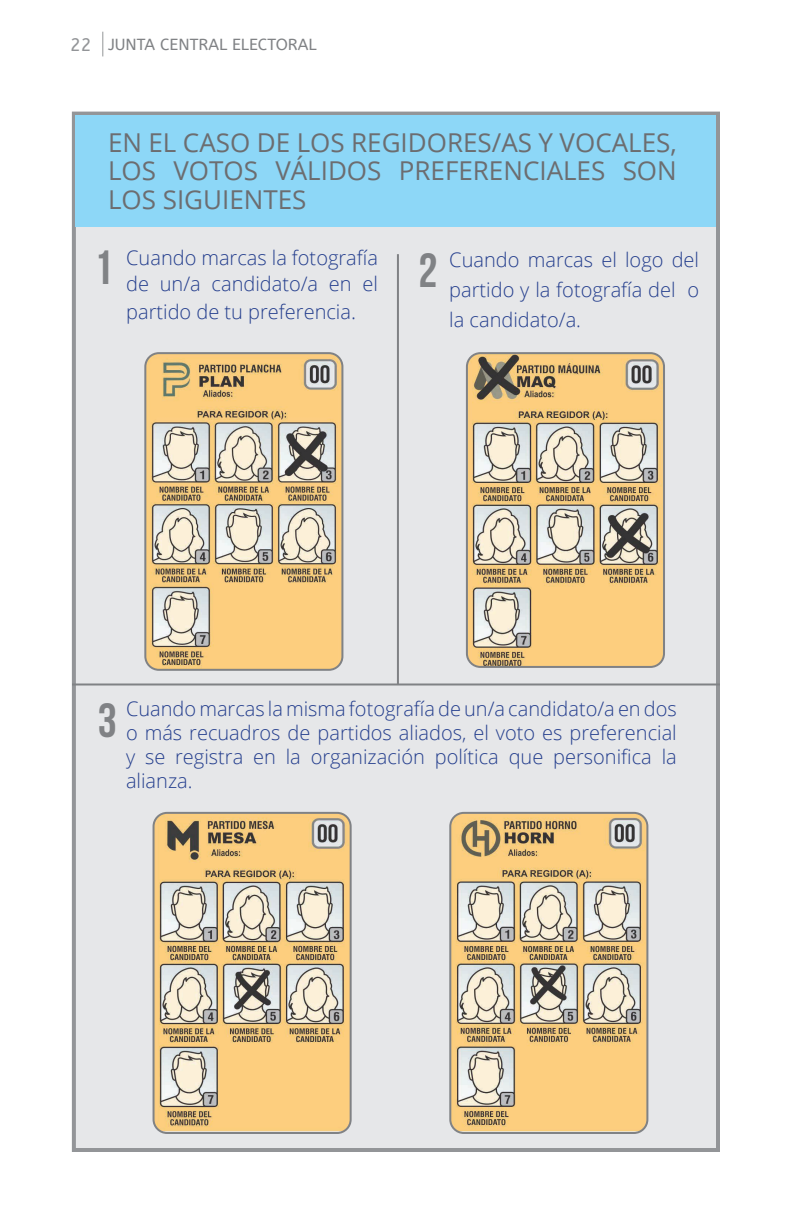
<style>
.page{position:relative;width:792px;height:1224px;background:#fff}
.page>*{position:absolute;margin:0;border:0;box-sizing:border-box;transform-origin:0 0}
.t1{font:700 48px "Bebas Neue";color:#808285}
.t2{font:26px/28.6px "Open Sans";color:#6c6d70;text-align:justify}
.t3{font:300 20px/24px "Open Sans";color:#253f8e;text-align:justify}
.t4{font:16px "A Bee Zee";color:#808285}
.s1{font-size:18px;color:#939598}
.s2{font-size:21px}
</style>
<div class="page">
<svg style="left:102px;top:32px;width:1px;height:24px"></svg>
<div style="left:72px;top:112px;width:648px;height:1040px;background:#e6e7e9;border:4px solid #939598"></div>
<div style="left:76px;top:115px;width:640px;height:111px;background:#8dd7f7"></div>
<img style="left:147px;top:355px;width:194px;height:313px">
<div style="left:144px;top:352px;width:199px;height:319px;border:2px solid #808285;border-radius:14px"></div>
<img style="left:469px;top:355px;width:193px;height:310px">
<div style="left:466px;top:352px;width:199px;height:316px;border:2px solid #808285;border-radius:14px"></div>
<hr style="left:72px;top:684px;width:648px;height:2px;background:#808285">
<hr style="left:397px;top:254px;width:2px;height:431px;background:#808285">
<img style="left:154px;top:814px;width:195px;height:317px">
<div style="left:153px;top:812px;width:199px;height:322px;border:2px solid #808285;border-radius:14px"></div>
<img style="left:452px;top:814px;width:194px;height:317px">
<div style="left:449px;top:812px;width:199px;height:322px;border:2px solid #808285;border-radius:14px"></div>
<p class="t4" style="left:70px;top:35px;width:248px"><span class="s1">22</span> JUNTA CENTRAL ELECTORAL</p>
<h2 class="t2" style="left:108px;top:127px;width:570px">EN EL CASO DE LOS REGIDORES/AS Y VOCALES, LOS VOTOS VÁLIDOS PREFERENCIALES SON LOS SIGUIENTES</h2>
<h1 class="t1" style="left:94px;top:241px;width:21px">1</h1>
<p class="t3" style="left:126px;top:244px;width:253px;line-height:26.6px">Cuando marcas la fotografía de un/a candidato/a en el partido de tu preferencia<span class="s2">.</span></p>
<p class="t3" style="left:449px;top:244px;width:251px;line-height:30px">Cuando marcas el logo del partido y la fotografía del o la candidato/a.</p>
<h1 class="t1" style="left:419px;top:244px;width:21px">2</h1>
<h1 class="t1" style="left:98px;top:694px;width:21px">3</h1>
<p class="t3" style="left:126px;top:697px;width:552px">Cuando marcas la misma fotografía de un/a candidato/a en dos o más recuadros de partidos aliados, el voto es preferencial y se registra en la organización política que personifica la alianza.</p>
</div>
